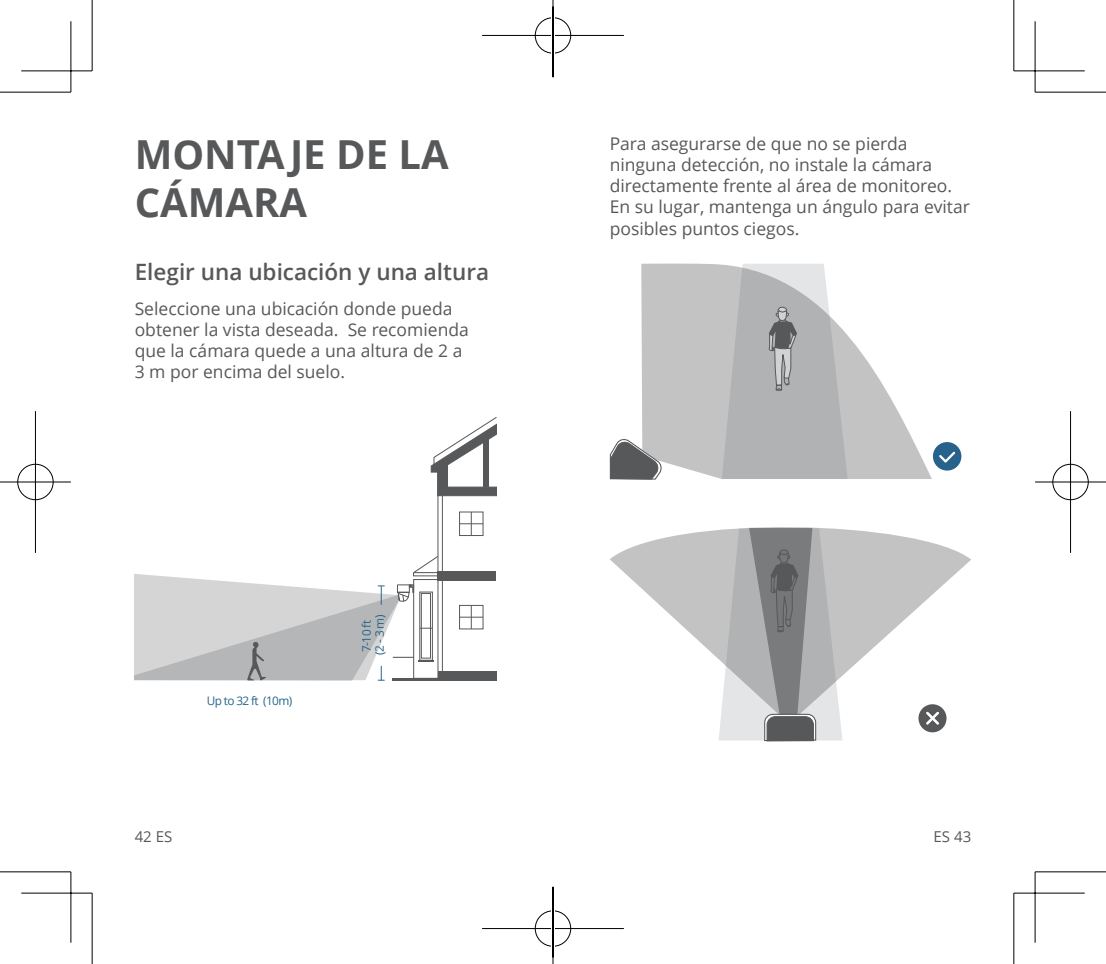
<style>
.page{position:relative;width:1106px;height:964px;background:#fff}
.page>*{position:absolute;margin:0;border:0;box-sizing:border-box;transform-origin:0 0}
.t1{font:700 40px/48px "Open Sans";color:#57585a}
.t2{font:600 22.5px "Open Sans";color:#57585a}
.t3{font:17.5px/21.2px "Open Sans";color:#57585a}
.t4{font:15px "Open Sans";color:#57585a}
.t5{font:11.75px/13px "Open Sans";letter-spacing:-.05em;color:#26678a}
</style>
<div class="page">
<svg style="left:609px;top:439px;width:47px;height:41px"></svg>
<svg style="left:641px;top:264px;width:291px;height:215px;fill:#c3c3c4"></svg>
<svg style="left:933px;top:442px;width:28px;height:28px"></svg>
<svg style="left:721px;top:264px;width:126px;height:215px;background:#b7b8b9"></svg>
<svg style="left:918px;top:714px;width:28px;height:18px"></svg>
<svg style="left:719px;top:714px;width:123px;height:27px;background:#b0b1b3"></svg>
<svg style="left:610px;top:527px;width:361px;height:187px"></svg>
<svg style="left:430px;top:417px;width:66px;height:79px"></svg>
<div style="left:483px;top:439px;width:5px;height:48px;background:#57585a"></div>
<hr style="left:442px;top:496px;width:1px;height:75px;background:#57585a">
<hr style="left:442px;top:580px;width:1px;height:93px;background:#57585a">
<hr style="left:437px;top:496px;width:1px;height:75px;background:#57585a">
<div style="left:437px;top:571px;width:59px;height:10px;background:#57585a"></div>
<div style="left:438px;top:671px;width:58px;height:10px;background:#57585a"></div>
<svg style="left:459px;top:605px;width:24px;height:24px"></svg>
<div style="left:459px;top:512px;width:24px;height:24px;border:1px solid #57585a"></div>
<svg style="left:459px;top:512px;width:24px;height:23px"></svg>
<svg style="left:135px;top:555px;width:304px;height:126px"></svg>
<hr style="left:0;top:92px;width:71px;height:1px;background:#000">
<hr style="left:1035px;top:92px;width:71px;height:1px;background:#000">
<hr style="left:0;top:871px;width:71px;height:1px;background:#000">
<hr style="left:1035px;top:871px;width:71px;height:1px;background:#000">
<hr style="left:92px;top:0;width:1px;height:71px;background:#000">
<hr style="left:92px;top:893px;width:1px;height:71px;background:#000">
<hr style="left:1013px;top:0;width:1px;height:71px;background:#000">
<hr style="left:1013px;top:893px;width:1px;height:71px;background:#000">
<hr style="left:21px;top:70px;width:71px;height:1px;background:#000">
<hr style="left:1013px;top:70px;width:71px;height:1px;background:#000">
<hr style="left:21px;top:892px;width:71px;height:1px;background:#000">
<hr style="left:1013px;top:892px;width:71px;height:1px;background:#000">
<hr style="left:70px;top:21px;width:1px;height:71px;background:#000">
<hr style="left:70px;top:872px;width:1px;height:71px;background:#000">
<hr style="left:1034px;top:21px;width:1px;height:71px;background:#000">
<hr style="left:1034px;top:872px;width:1px;height:71px;background:#000">
<div style="left:533px;top:16px;width:39px;height:39px;border:3px solid #fff;border-radius:50%"></div>
<hr style="left:482px;top:34px;width:142px;height:3px;background:#fff">
<div style="left:535px;top:17px;width:36px;height:36px;border:1px solid #000;border-radius:50%"></div>
<hr style="left:482px;top:35px;width:142px;height:1px;background:#000">
<hr style="left:552px;top:0;width:1px;height:71px;background:#000">
<div style="left:533px;top:909px;width:39px;height:39px;border:3px solid #fff;border-radius:50%"></div>
<hr style="left:482px;top:927px;width:142px;height:3px;background:#fff">
<div style="left:535px;top:910px;width:36px;height:36px;border:1px solid #000;border-radius:50%"></div>
<hr style="left:482px;top:928px;width:142px;height:1px;background:#000">
<hr style="left:552px;top:893px;width:1px;height:71px;background:#000">
<div style="left:16px;top:463px;width:39px;height:38px;border:3px solid #fff;border-radius:50%"></div>
<hr style="left:0;top:480px;width:71px;height:3px;background:#fff">
<hr style="left:34px;top:411px;width:3px;height:142px;background:#fff">
<div style="left:17px;top:464px;width:36px;height:36px;border:1px solid #000;border-radius:50%"></div>
<hr style="left:0;top:481px;width:71px;height:1px;background:#000">
<hr style="left:35px;top:411px;width:1px;height:142px;background:#000">
<div style="left:1051px;top:463px;width:38px;height:38px;border:3px solid #fff;border-radius:50%"></div>
<hr style="left:1035px;top:480px;width:71px;height:3px;background:#fff">
<hr style="left:1069px;top:411px;width:3px;height:142px;background:#fff">
<div style="left:1052px;top:464px;width:36px;height:36px;border:1px solid #000;border-radius:50%"></div>
<hr style="left:1035px;top:481px;width:71px;height:1px;background:#000">
<hr style="left:1070px;top:411px;width:1px;height:142px;background:#000">
<hr style="left:551px;top:6px;width:3px;height:71px;background:#fff">
<hr style="left:551px;top:887px;width:3px;height:71px;background:#fff">
<hr style="left:552px;top:6px;width:1px;height:71px;background:#000">
<hr style="left:552px;top:887px;width:1px;height:71px;background:#000">
<h1 class="t1" style="left:135px;top:129px;width:315px">MONTAJE DE LA<br>CÁMARA</h1>
<p class="t2" style="left:135px;top:256px;width:356px">Elegir una ubicación y una altura</p>
<p class="t3" style="left:135px;top:297px;width:336px">Seleccione una ubicación donde pueda obtener la vista deseada. Se recomienda que la cámara quede a una altura de 2 a 3 m por encima del suelo.</p>
<p class="t5" style="left:207px;top:693px;width:87px">Up to 32 ft (10m)</p>
<p class="t5" style="left:360px;top:655px;width:41px;rotate:-90deg">7-10 ft (2 - 3 m)</p>
<p class="t3" style="left:609px;top:132px;width:362px">Para asegurarse de que no se pierda ninguna detección, no instale la cámara directamente frente al área de monitoreo.<br>En su lugar, mantenga un ángulo para evitar posibles puntos ciegos.</p>
<p class="t4" style="left:135px;top:826px;width:39px">42 ES</p>
<p class="t4" style="left:933px;top:826px;width:39px">ES 43</p>
</div>
